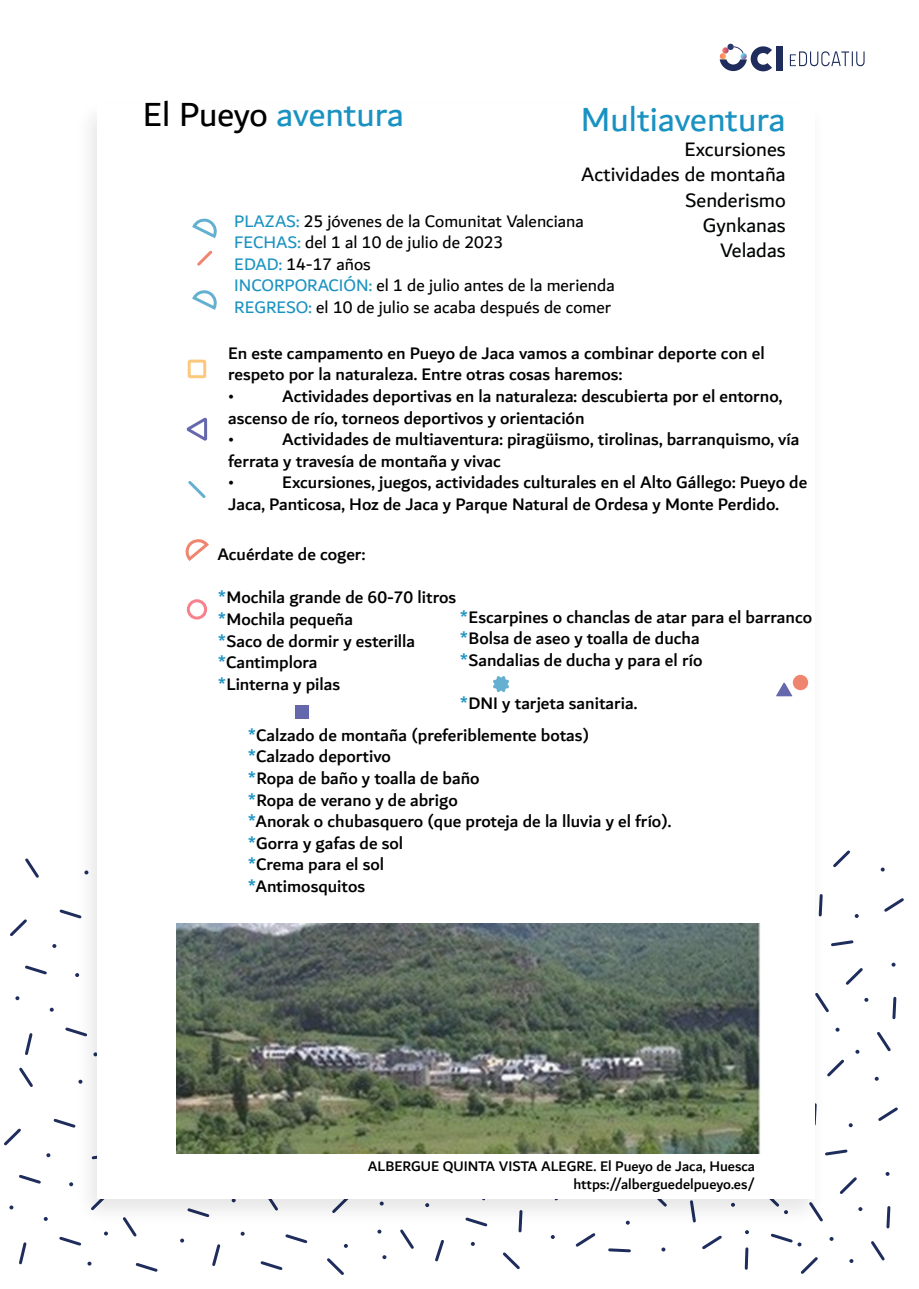
<style>
.page{position:relative;width:919px;height:1289px;background:#fff}
.page>*{position:absolute;margin:0;border:0;box-sizing:border-box;transform-origin:0 0}
.t1{font:36px "Dubai";color:#1a92c1}
.t2{font:21px/25.2px "Dubai";color:#000202;text-align:right}
.t3{font:500 18px/21.6px "Dubai";color:#000}
.t4{font:18px/21.6px "Dubai";color:#000}
.t5{font:500 15px/18px "Dubai";color:#000;text-align:right}
.s1{color:#000}
.s2{color:#1a92c1}
</style>
<div class="page">
<svg style="left:19px;top:1242px;width:8px;height:23px"></svg>
<svg style="left:833px;top:1149px;width:15px;height:6px"></svg>
<svg style="left:4px;top:1128px;width:17px;height:18px"></svg>
<svg style="left:833px;top:1059px;width:11px;height:14px"></svg>
<svg style="left:839px;top:1177px;width:18px;height:17px"></svg>
<svg style="left:800px;top:1257px;width:18px;height:17px"></svg>
<svg style="left:53px;top:1118px;width:16px;height:9px"></svg>
<svg style="left:260px;top:1261px;width:23px;height:9px"></svg>
<svg style="left:59px;top:1236px;width:23px;height:10px"></svg>
<svg style="left:19px;top:1174px;width:22px;height:10px"></svg>
<svg style="left:435px;top:1240px;width:9px;height:22px"></svg>
<svg style="left:285px;top:1234px;width:23px;height:10px"></svg>
<svg style="left:212px;top:1244px;width:9px;height:22px"></svg>
<svg style="left:886px;top:1206px;width:5px;height:23px"></svg>
<svg style="left:132px;top:1233px;width:5px;height:4px"></svg>
<svg style="left:19px;top:1067px;width:14px;height:20px"></svg>
<svg style="left:871px;top:1241px;width:14px;height:20px"></svg>
<svg style="left:744px;top:1247px;width:5px;height:23px"></svg>
<svg style="left:401px;top:1233px;width:13px;height:16px"></svg>
<svg style="left:135px;top:1263px;width:23px;height:9px"></svg>
<svg style="left:180px;top:1238px;width:4px;height:4px"></svg>
<svg style="left:87px;top:1261px;width:4px;height:4px"></svg>
<svg style="left:46px;top:1153px;width:4px;height:4px"></svg>
<svg style="left:44px;top:1217px;width:4px;height:3px"></svg>
<svg style="left:9px;top:1205px;width:4px;height:4px"></svg>
<svg style="left:344px;top:1244px;width:4px;height:3px"></svg>
<svg style="left:382px;top:1255px;width:4px;height:4px"></svg>
<svg style="left:874px;top:1076px;width:4px;height:4px"></svg>
<svg style="left:848px;top:1123px;width:4px;height:4px"></svg>
<svg style="left:503px;top:1252px;width:17px;height:18px"></svg>
<svg style="left:327px;top:1258px;width:17px;height:17px"></svg>
<svg style="left:608px;top:1248px;width:23px;height:5px"></svg>
<svg style="left:702px;top:1235px;width:20px;height:15px"></svg>
<svg style="left:878px;top:1107px;width:20px;height:14px"></svg>
<svg style="left:575px;top:1233px;width:21px;height:14px"></svg>
<svg style="left:771px;top:1233px;width:30px;height:13px"></svg>
<svg style="left:661px;top:1247px;width:4px;height:4px"></svg>
<svg style="left:471px;top:1242px;width:4px;height:3px"></svg>
<svg style="left:25px;top:1033px;width:8px;height:22px"></svg>
<svg style="left:833px;top:940px;width:21px;height:7px"></svg>
<svg style="left:10px;top:919px;width:17px;height:18px"></svg>
<svg style="left:833px;top:850px;width:17px;height:18px"></svg>
<svg style="left:845px;top:968px;width:18px;height:17px"></svg>
<svg style="left:59px;top:909px;width:10px;height:6px"></svg>
<svg style="left:65px;top:1027px;width:4px;height:5px"></svg>
<svg style="left:25px;top:965px;width:22px;height:10px"></svg>
<svg style="left:892px;top:996px;width:5px;height:24px"></svg>
<svg style="left:25px;top:858px;width:14px;height:20px"></svg>
<svg style="left:877px;top:1032px;width:14px;height:20px"></svg>
<svg style="left:52px;top:944px;width:4px;height:4px"></svg>
<svg style="left:50px;top:1007px;width:4px;height:4px"></svg>
<svg style="left:15px;top:996px;width:4px;height:4px"></svg>
<svg style="left:880px;top:867px;width:4px;height:4px"></svg>
<svg style="left:854px;top:914px;width:4px;height:4px"></svg>
<svg style="left:835px;top:1027px;width:4px;height:4px"></svg>
<svg style="left:864px;top:997px;width:4px;height:4px"></svg>
<svg style="left:891px;top:962px;width:4px;height:4px"></svg>
<svg style="left:884px;top:898px;width:20px;height:14px"></svg>
<svg style="left:855px;top:1049px;width:4px;height:4px"></svg>
<img style="left:69px;top:118px;width:764px;height:1115px">
<div style="left:97px;top:105px;width:717px;height:1093px;background:#fff"></div>
<svg style="left:789px;top:51px;width:75px;height:15px"></svg>
<div style="left:776px;top:46px;width:6px;height:25px;background:#1e2d5b"></div>
<svg style="left:719px;top:44px;width:53px;height:27px"></svg>
<svg style="left:192px;top:218px;width:25px;height:21px"></svg>
<svg style="left:197px;top:250px;width:16px;height:16px"></svg>
<svg style="left:192px;top:290px;width:25px;height:20px"></svg>
<div style="left:187px;top:599px;width:20px;height:20px;border:3px solid #f7818c;border-radius:50%"></div>
<svg style="left:185px;top:539px;width:24px;height:22px"></svg>
<div style="left:188px;top:359px;width:18px;height:19px;border:3px solid #fbc87e"></div>
<svg style="left:188px;top:481px;width:18px;height:17px"></svg>
<svg style="left:186px;top:417px;width:22px;height:24px"></svg>
<div style="left:295px;top:705px;width:14px;height:14px;background:#6668ad"></div>
<svg style="left:493px;top:676px;width:16px;height:16px"></svg>
<svg style="left:776px;top:682px;width:16px;height:14px"></svg>
<div style="left:792px;top:675px;width:16px;height:15px;background:#f0856f;border-radius:50%"></div>
<img style="left:177px;top:923px;width:583px;height:230px">
<h1 class="t1" style="left:143px;top:92px;width:263px"><span class="s1">El Pueyo</span> aventura</h1>
<h1 class="t1" style="left:580px;top:97px;width:206px">Multiaventura</h1>
<p class="t2" style="left:581px;top:136px;width:206px">Excursiones<br>Actividades de montaña<br>Senderismo<br>Gynkanas<br>Veladas</p>
<p class="t4" style="left:234px;top:209px;width:382px"><span class="s2">PLAZAS:</span> 25 jóvenes de la Comunitat Valenciana <span class="s2">FECHAS:</span> del 1 al 10 de julio de 2023<br><span class="s2">EDAD:</span> 14-17 años<br><span class="s2">INCORPORACIÓN:</span> el 1 de julio antes de la merienda <span class="s2">REGRESO:</span> el 10 de julio se acaba después de comer</p>
<p class="t3" style="left:228px;top:342px;width:538px">En este campamento en Pueyo de Jaca vamos a combinar deporte con el respeto por la naturaleza. Entre otras cosas haremos:<br>•</p>
<p class="t3" style="left:228px;top:385px;width:555px;text-indent:54px">Actividades deportivas en la naturaleza: descubierta por el entorno, ascenso de río, torneos deportivos y orientación<br>•</p>
<p class="t3" style="left:228px;top:428px;width:573px;text-indent:54px">Actividades de multiaventura: piragüismo, tirolinas, barranquismo, vía ferrata y travesía de montaña y vivac<br>•</p>
<p class="t3" style="left:228px;top:471px;width:580px;text-indent:54px">Excursiones, juegos, actividades culturales en el Alto Gállego: Pueyo de<br>Jaca, Panticosa, Hoz de Jaca y Parque Natural de Ordesa y Monte Perdido.</p>
<p class="t3" style="left:217px;top:543px;width:149px">Acuérdate de coger:</p>
<p class="t3" style="left:217px;top:586px;width:240px"><span class="s2">*</span>Mochila grande de 60-70 litros <span class="s2">*</span>Mochila pequeña<br><span class="s2">*</span>Saco de dormir y esterilla <span class="s2">*</span>Cantimplora<br><span class="s2">*</span>Linterna y pilas</p>
<p class="t3" style="left:247px;top:723px;width:425px"><span class="s2">*</span>Calzado de montaña (preferiblemente botas)<br><span class="s2">*</span>Calzado deportivo<br><span class="s2">*</span>Ropa de baño y toalla de baño<br><span class="s2">*</span>Ropa de verano y de abrigo<br><span class="s2">*</span>Anorak o chubasquero (que proteja de la lluvia y el frío). <span class="s2">*</span>Gorra y gafas de sol<br><span class="s2">*</span>Crema para el sol<br><span class="s2">*</span>Antimosquitos</p>
<p class="t3" style="left:459px;top:605px;width:354px"><span class="s2">*</span>Escarpines o chanclas de atar para el barranco <span class="s2">*</span>Bolsa de aseo y toalla de ducha<br><span class="s2">*</span>Sandalias de ducha y para el río</p>
<p class="t3" style="left:459px;top:692px;width:179px"><span class="s2">*</span>DNI y tarjeta sanitaria.</p>
<p class="t5" style="left:368px;top:1156px;width:389px">ALBERGUE QUINTA VISTA ALEGRE. El Pueyo de Jaca, Huesca https://alberguedelpueyo.es/</p>
</div>
